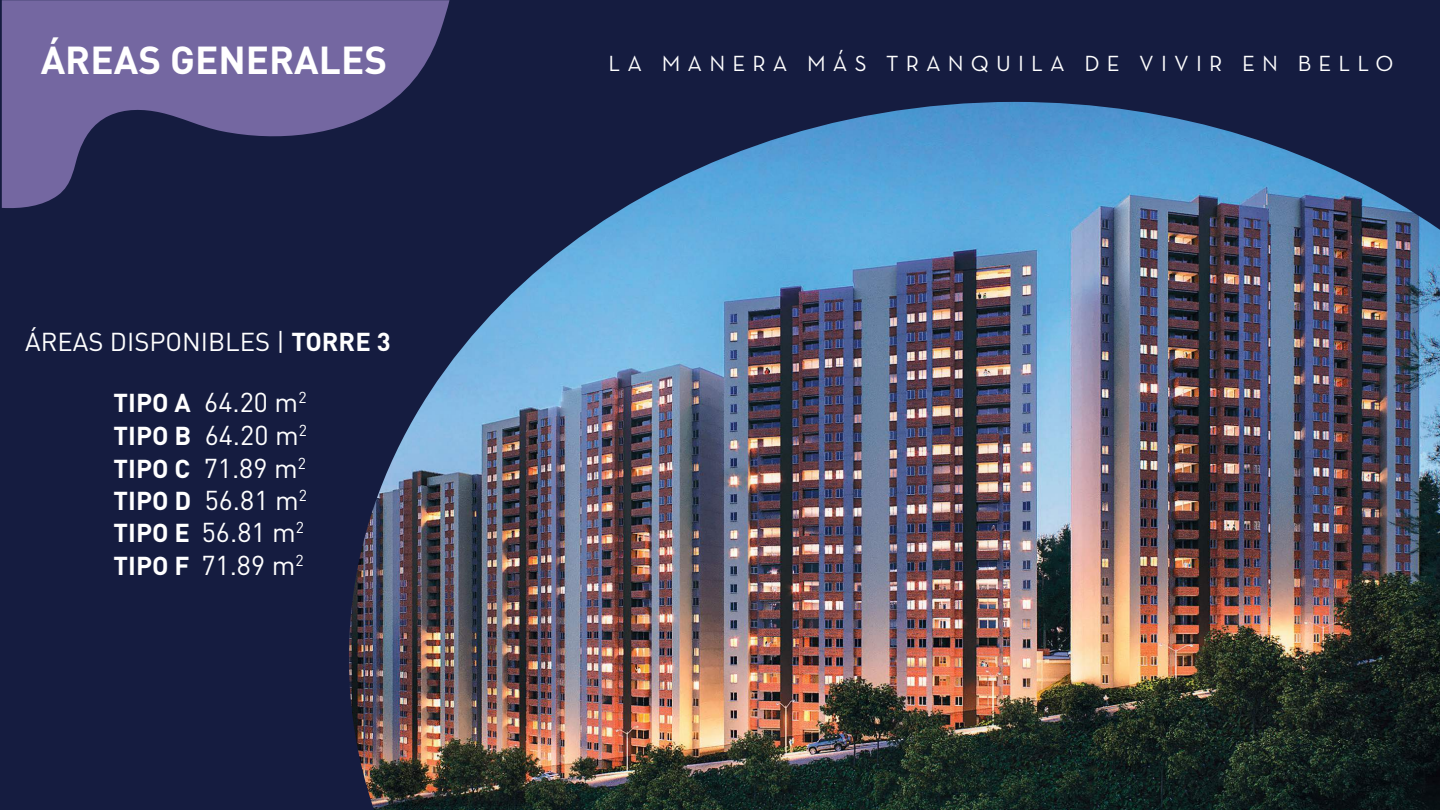
<style>
.page{position:relative;width:1440px;height:810px;background:#151c40}
.page>*{position:absolute;margin:0;border:0;box-sizing:border-box;transform-origin:0 0}
.t1{font:700 38.55px "DIN Pro";color:#fff}
.t2{font:27px/32.4px "DIN Pro";color:#fff;text-align:justify}
.t3{font:25.58px "DIN Pro";color:#fff}
.t4{font:22.35px "Neutra Text";letter-spacing:.32em;color:#fff}
.s1{font-weight:700}
.s2{font-weight:700;font-size:25.58px}
</style>
<div class="page">
<svg style="left:2px;top:0;width:448px;height:208px;fill:#7467a1"></svg>
<img style="left:349px;top:102px;width:1091px;height:708px">
<h1 class="t1" style="left:41px;top:28px;width:348px">ÁREAS GENERALES</h1>
<p class="t3" style="left:25px;top:324px;width:367px">ÁREAS DISPONIBLES | <span class="s1">TORRE 3</span></p>
<p class="t2" style="left:114px;top:385px;width:194px"><span class="s2">TIPO A</span> 64.20 m<sup>2</sup></p>
<p class="t2" style="left:114px;top:418px;width:195px"><span class="s2">TIPO B</span> 64.20 m<sup>2<br></sup><span class="s2">TIPO C</span> 71.89 m<sup>2<br></sup><span class="s2">TIPO D</span> 56.81 m<sup>2<br></sup><span class="s2">TIPO E</span> 56.81 m<sup>2<br></sup><span class="s2">TIPO F</span> 71.89 m<sup>2</sup></p>
<p class="t4" style="left:608px;top:50px;width:786px">LA MANERA MÁS TRANQUILA DE VIVIR EN BELLO</p>
</div>
